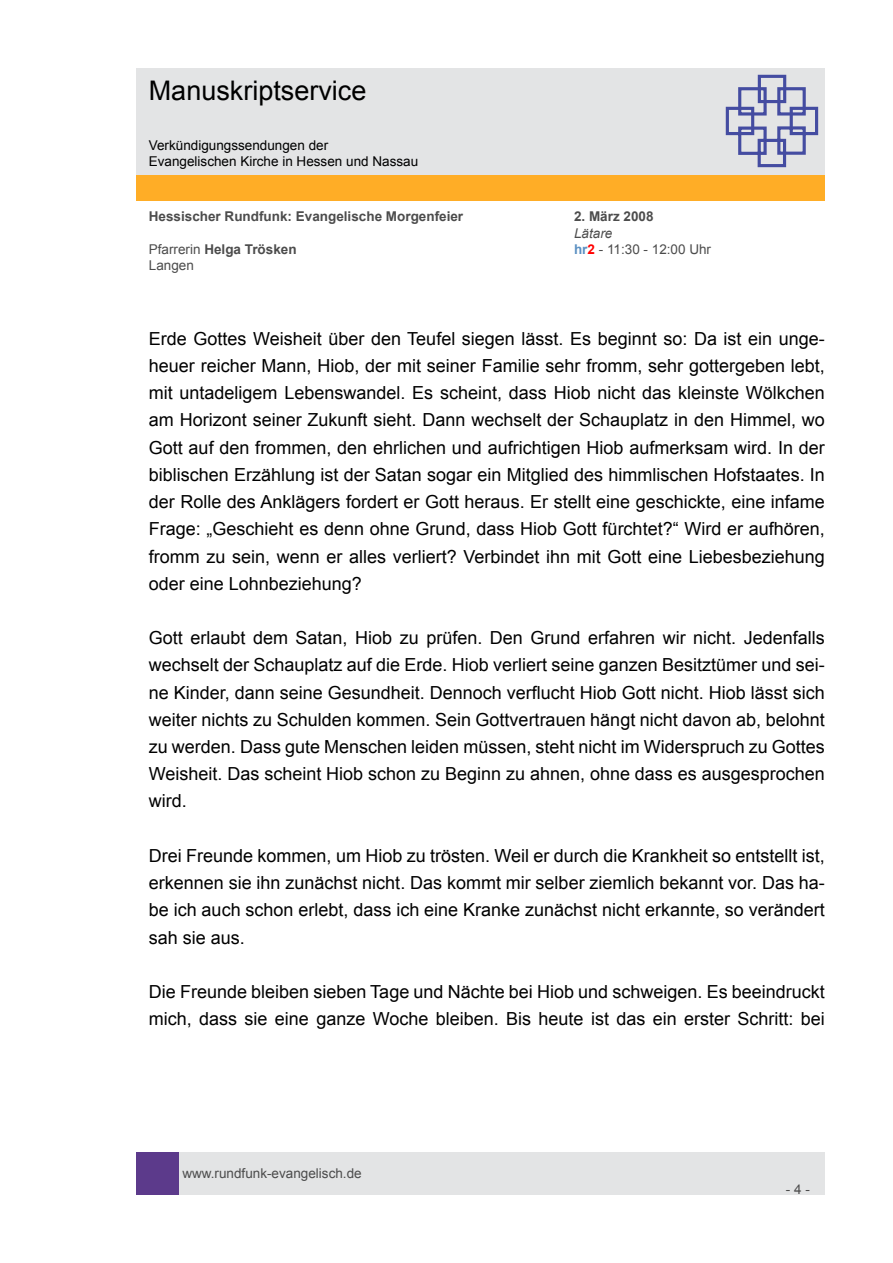
<style>
.page{position:relative;width:893px;height:1263px;background:#fff}
.page>*{position:absolute;margin:0;border:0;box-sizing:border-box;transform-origin:0 0}
.t1{font:27px "Arial";color:#000}
.t2{font:18px/27.2px "Arial";color:#000;text-align:justify}
.t3{font:700 13.5px "Arial";color:#4c4c4c}
.t4{font:13.5px/16.2px "Arial";color:#000}
.t5{font:13.5px "Arial";color:#4c4c4c}
.t6{font:italic 13.5px "Arial";color:#4c4c4c}
.s1{font-weight:400}
.s2{font-weight:700;color:#5b90c2}
.s3{font-weight:700;color:#f00}
</style>
<div class="page">
<div style="left:179px;top:1152px;width:646px;height:43px;background:#e3e4e5"></div>
<div style="left:136px;top:1152px;width:43px;height:43px;background:#5c3a8b"></div>
<div style="left:136px;top:175px;width:689px;height:26px;background:#ffad26"></div>
<div style="left:136px;top:68px;width:689px;height:106px;background:#e3e4e5"></div>
<svg style="left:725px;top:74px;width:94px;height:94px"></svg>
<h1 class="t1" style="left:149px;top:73px;width:219px">Manuskriptservice</h1>
<p class="t4" style="left:149px;top:137px;width:271px">Verkündigungssendungen der<br>Evangelischen Kirche in Hessen und Nassau</p>
<p class="t3" style="left:149px;top:208px;width:316px">Hessischer Rundfunk: Evangelische Morgenfeier</p>
<p class="t3" style="left:574px;top:208px;width:81px">2. März 2008</p>
<p class="t6" style="left:574px;top:224px;width:40px">Lätare</p>
<p class="t3" style="left:149px;top:240px;width:149px"><span class="s1">Pfarrerin</span> Helga Trösken</p>
<p class="t5" style="left:574px;top:240px;width:139px"><span class="s2">hr</span><span class="s3">2</span> - 11 :30 - 1 2:00 Uhr</p>
<p class="t5" style="left:149px;top:256px;width:47px">Langen</p>
<p class="t2" style="left:149px;top:325px;width:678px">Erde Gottes Weisheit über den Teufel siegen lässt. Es beginnt so: Da ist ein unge&shy;heuer reicher Mann, Hiob, der mit seiner Familie sehr fromm, sehr gottergeben lebt, mit untadeligem Lebenswandel. Es scheint, dass Hiob nicht das kleinste Wölkchen am Horizont seiner Zukunft sieht. Dann wechselt der Schauplatz in den Himmel, wo Gott auf den frommen, den ehrlichen und aufrichtigen Hiob aufmerksam wird. In der biblischen Erzählung ist der Satan sogar ein Mitglied des himmlischen Hofstaates. In der Rolle des Anklägers fordert er Gott heraus. Er stellt eine geschickte, eine infame Frage: „Geschieht es denn ohne Grund, dass Hiob Gott fürchtet?“ Wird er aufhören, fromm zu sein, wenn er alles verliert? Verbindet ihn mit Gott eine Liebesbeziehung oder eine Lohnbeziehung?</p>
<p class="t2" style="left:149px;top:624px;width:678px">Gott erlaubt dem Satan, Hiob zu prüfen. Den Grund erfahren wir nicht. Jedenfalls wechselt der Schauplatz auf die Erde. Hiob verliert seine ganzen Besitztümer und sei&shy;ne Kinder, dann seine Gesundheit. Dennoch verflucht Hiob Gott nicht. Hiob lässt sich weiter nichts zu Schulden kommen. Sein Gottvertrauen hängt nicht davon ab, belohnt zu werden. Dass gute Menschen leiden müssen, steht nicht im Widerspruch zu Gottes Weisheit. Das scheint Hiob schon zu Beginn zu ahnen, ohne dass es ausgesprochen wird.</p>
<p class="t2" style="left:149px;top:842px;width:678px">Drei Freunde kommen, um Hiob zu trösten. Weil er durch die Krankheit so entstellt ist, erkennen sie ihn zunächst nicht. Das kommt mir selber ziemlich bekannt vor. Das ha&shy;be ich auch schon erlebt, dass ich eine Kranke zunächst nicht erkannte, so verändert sah sie aus.</p>
<p class="t2" style="left:149px;top:978px;width:678px">Die Freunde bleiben sieben Tage und Nächte bei Hiob und schweigen. Es beeindruckt mich, dass sie eine ganze Woche bleiben. Bis heute ist das ein erster Schritt: bei</p>
<p class="t5" style="left:182px;top:1164px;width:181px">www.rundfunk-evangelisch.de</p>
<p class="t5" style="left:786px;top:1180px;width:26px">- -</p>
</div>
